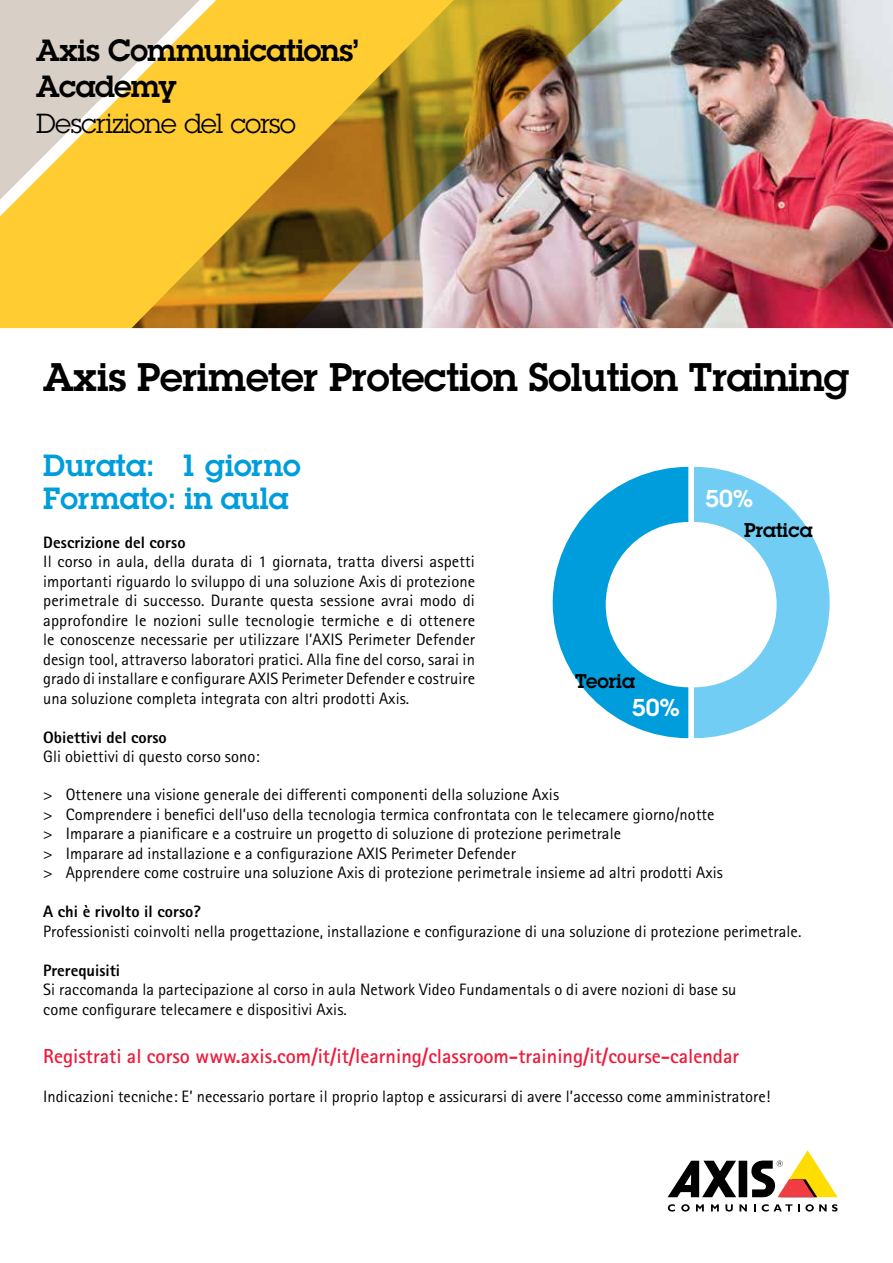
<style>
.page{position:relative;width:893px;height:1263px;background:#fff}
.page>*{position:absolute;margin:0;border:0;box-sizing:border-box;transform-origin:0 0}
.t1{font:600 39px "Lubalin Graph ECG";letter-spacing:-.01em;color:#000}
.t2{font:600 30px/33px "Lubalin Graph ECG";color:#009ddc}
.t3{font:600 30px/36px "Lubalin Graph ECG";letter-spacing:-.02em;color:#000}
.t4{font:27px "Lubalin Graph ECG";letter-spacing:-.02em;color:#000}
.t5{font:600 23.85px "Lubalin Graph ECG";color:#fff}
.t6{font:700 20.25px "Rotis Sans Serif Pro";color:#ed1a3b}
.t7{font:600 19.5px "Lubalin Graph ECG";color:#000}
.t8{font:16.5px/19.5px "Rotis Sans Serif Pro";letter-spacing:.005em;color:#000}
.t9{font:800 16.5px "Rotis Sans Serif Pro";letter-spacing:.005em;color:#000}
</style>
<div class="page">
<img style="left:0;top:0;width:893px;height:328px">
<div style="left:739px;top:1161px;width:8px;height:36px;background:#000"></div>
<svg style="left:668px;top:1161px;width:68px;height:36px"></svg>
<svg style="left:751px;top:1150px;width:87px;height:47px"></svg>
<svg style="left:668px;top:1204px;width:7px;height:7px"></svg>
<svg style="left:681px;top:1204px;width:9px;height:7px"></svg>
<svg style="left:696px;top:1204px;width:8px;height:7px"></svg>
<svg style="left:711px;top:1204px;width:8px;height:7px"></svg>
<svg style="left:725px;top:1204px;width:8px;height:7px"></svg>
<svg style="left:739px;top:1204px;width:8px;height:7px"></svg>
<svg style="left:754px;top:1204px;width:2px;height:7px"></svg>
<svg style="left:762px;top:1204px;width:30px;height:7px"></svg>
<svg style="left:798px;top:1204px;width:40px;height:7px"></svg>
<svg style="left:694px;top:467px;width:136px;height:271px"></svg>
<svg style="left:553px;top:467px;width:135px;height:271px"></svg>
<h2 class="t3" style="left:36px;top:32px;width:324px">Axis Communications’<br>Academy</h2>
<h3 class="t4" style="left:36px;top:106px;width:261px">Descrizione del corso</h3>
<h1 class="t1" style="left:43px;top:352px;width:808px">Axis Perimeter Protection Solution Training</h1>
<h2 class="t2" style="left:43px;top:449px;width:259px">Durata: 1 giorno<br>Formato: in aula</h2>
<p class="t9" style="left:43px;top:531px;width:144px">Descrizione del corso</p>
<p class="t8" style="left:43px;top:552px;width:433px;text-align:justify">Il corso in aula, della durata di 1 giornata, tratta diversi aspetti importanti riguardo lo sviluppo di una soluzione Axis di protezione perimetrale di successo. Durante questa sessione avrai modo di approfondire le nozioni sulle tecnologie termiche e di ottenere le conoscenze necessarie per utilizzare l’AXIS Perimeter Defender design tool, attraverso laboratori pratici. Alla fine del corso, sarai in grado di installare e configurare AXIS Perimeter Defender e costruire una soluzione completa integrata con altri prodotti Axis.</p>
<p class="t9" style="left:43px;top:726px;width:125px">Obiettivi del corso</p>
<p class="t8" style="left:43px;top:747px;width:218px">Gli obiettivi di questo corso sono:</p>
<h3 class="t5" style="left:705px;top:482px;width:50px">50%</h3>
<p class="t7" style="left:744px;top:517px;width:70px">Pratica</p>
<p class="t7" style="left:575px;top:668px;width:61px">Teoria</p>
<h3 class="t5" style="left:632px;top:691px;width:50px">50%</h3>
<p class="t8" style="left:43px;top:785px;width:681px">&gt; Ottenere una visione generale dei differenti componenti della soluzione Axis<br>&gt; Comprendere i benefici dell’uso della tecnologia termica confrontata con le telecamere giorno/notte &gt; Imparare a pianificare e a costruire un progetto di soluzione di protezione perimetrale<br>&gt; Imparare ad installazione e a configurazione AXIS Perimeter Defender<br>&gt; Apprendere come costruire una soluzione Axis di protezione perimetrale insieme ad altri prodotti Axis</p>
<p class="t9" style="left:43px;top:901px;width:160px">A chi è rivolto il corso?</p>
<p class="t8" style="left:43px;top:922px;width:760px">Professionisti coinvolti nella progettazione, installazione e configurazione di una soluzione di protezione perimetrale.</p>
<p class="t9" style="left:43px;top:960px;width:78px">Prerequisiti</p>
<p class="t8" style="left:43px;top:980px;width:695px">Si raccomanda la partecipazione al corso in aula Network Video Fundamentals o di avere nozioni di base su come configurare telecamere e dispositivi Axis.</p>
<p class="t6" style="left:43px;top:1043px;width:697px">Registrati al corso www.axis.com/it/it/learning/classroom-training/it/course-calendar</p>
<p class="t8" style="left:43px;top:1087px;width:729px">Indicazioni tecniche: E’ necessario portare il proprio laptop e assicurarsi di avere l’accesso come amministratore!</p>
</div>
